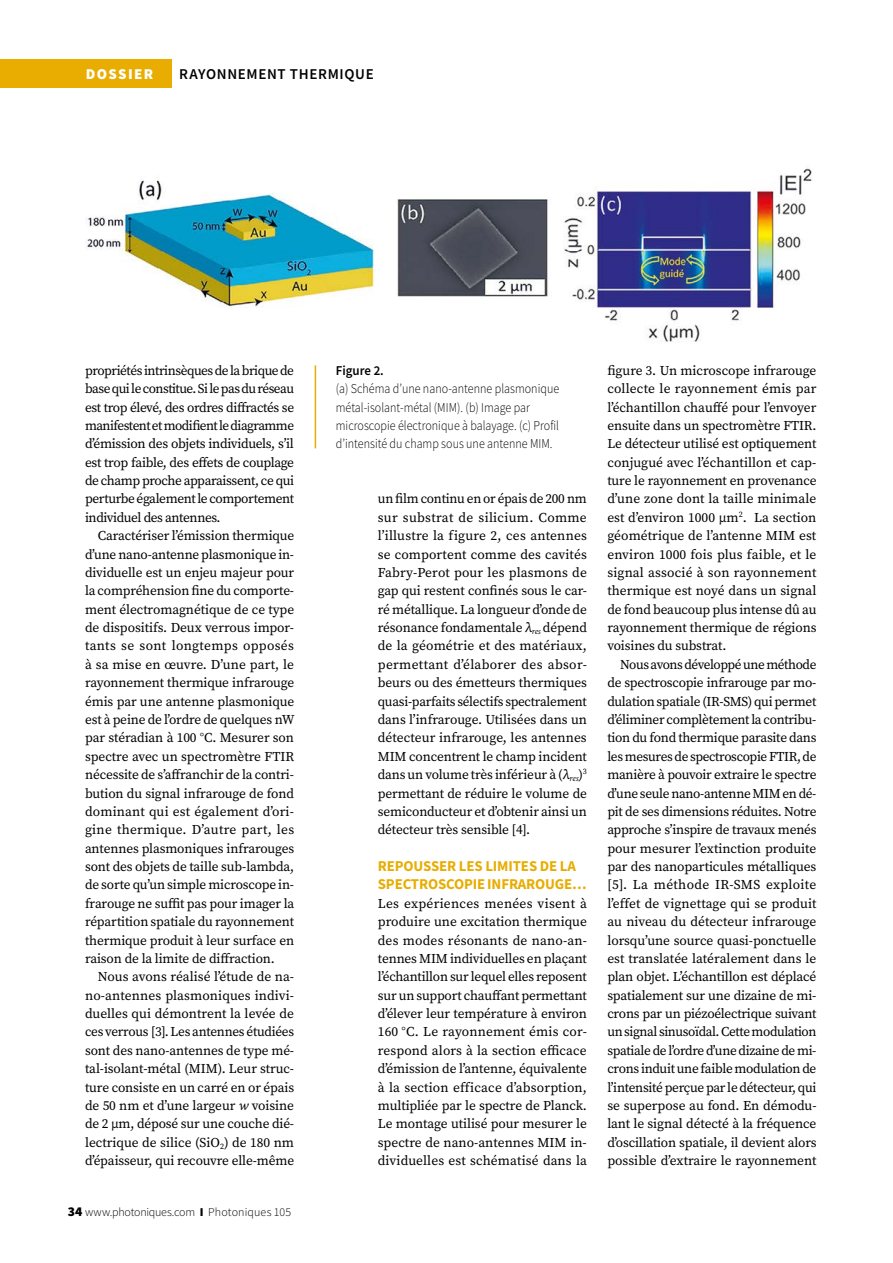
<style>
.page{position:relative;width:893px;height:1263px;background:#fff}
.page>*{position:absolute;margin:0;border:0;box-sizing:border-box;transform-origin:0 0}
.t1{font:700 15px/18px "Source Sans Pro";letter-spacing:-.01em;color:#e8ad00}
.t2{font:600 15px "Source Sans Pro";color:#000}
.t3{font:900 15px "Source Sans Pro";letter-spacing:.09em;color:#fff}
.t4{font:13.5px/18.3px "Source Serif Pro";letter-spacing:-.01em;color:#000;text-align:justify}
.t5{font:300 13.5px/18.3px "Source Sans Pro";color:#000;scale:.89 1}
.t6{font:600 13.5px "Source Sans Pro";color:#000;scale:.96 1}
.t7{font:300 12px "Source Sans Pro";color:#000}
.s1{font-style:italic}
.s2{font-weight:900;font-size:13.5px}
.s3{font-weight:900}
</style>
<div class="page">
<div style="left:0;top:60px;width:171px;height:28px;background:#e8ad00"></div>
<img style="left:85px;top:168px;width:727px;height:174px">
<hr style="left:315px;top:365px;width:1px;height:83px;background:#e8ad00">
<p class="t3" style="left:86px;top:64px;width:69px">DOSSIER</p>
<p class="t2" style="left:179px;top:64px;width:13px">RAYONNEMENT</p>
<p class="t2" style="left:290px;top:64px;width:12px">THERMIQUE</p>
<p class="t4" style="left:85px;top:361px;width:211px">propriétés intrinsèques de la brique de base qui le constitue. Si le pas du réseau est trop élevé, des ordres diffractés se manifestent et modifient le diagramme d’émission des objets individuels, s’il est trop faible, des effets de couplage de champ proche apparaissent, ce qui perturbe également le comportement individuel des antennes.</p>
<p class="t4" style="left:85px;top:526px;width:211px;text-indent:13px">Caractériser l’émission thermique d’une nano-antenne plasmonique in&shy;dividuelle est un enjeu majeur pour la compréhension fine du comporte&shy;ment électromagnétique de ce type de dispositifs. Deux verrous impor&shy;tants se sont longtemps opposés à sa mise en œuvre. D’une part, le rayonnement thermique infrarouge émis par une antenne plasmonique est à peine de l’ordre de quelques nW par stéradian à 100 °C. Mesurer son spectre avec un spectromètre FTIR nécessite de s’affranchir de la contri&shy;bution du signal infrarouge de fond dominant qui est également d’ori&shy;gine thermique. D’autre part, les antennes plasmoniques infrarouges sont des objets de taille sub-lambda, de sorte qu’un simple microscope in&shy;frarouge ne suffit pas pour imager la répartition spatiale du rayonnement thermique produit à leur surface en raison de la limite de diffraction.</p>
<p class="t4" style="left:85px;top:968px;width:211px;text-indent:13px">Nous avons réalisé l’étude de na&shy;no-antennes plasmoniques indivi&shy;duelles qui démontrent la levée de ces verrous [3]. Les antennes étudiées sont des nano-antennes de type mé&shy;tal-isolant-métal (MIM). Leur struc&shy;ture consiste en un carré en or épais de 50 nm et d’une largeur <span class="s1">w</span> voisine de 2 µm, déposé sur une couche dié&shy;lectrique de silice (SiO<sub>2</sub>) de 180 nm d’épaisseur, qui recouvre elle-même</p>
<p class="t7" style="left:68px;top:1205px;width:225px"><span class="s2">34</span> www.photoniques.com <span class="s3">I</span> Photoniques 105</p>
<p class="t6" style="left:336px;top:361px;width:52px">FIGURE 2.</p>
<p class="t5" style="left:336px;top:380px;width:253px">(a) Schéma d’une nano-antenne plasmonique métal-isolant-métal (MIM). (b) Image par microscopie électronique à balayage. (c) Profil d’intensité du champ sous une antenne MIM.</p>
<p class="t4" style="left:378px;top:490px;width:211px">un film continu en or épais de 200 nm sur substrat de silicium. Comme l’illustre la figure 2, ces antennes se comportent comme des cavités Fabry-Perot pour les plasmons de gap qui restent confinés sous le car&shy;ré métallique. La longueur d’onde de résonance fondamentale λ<sub>res</sub> dépend de la géométrie et des matériaux, permettant d’élaborer des absor&shy;beurs ou des émetteurs thermiques quasi-parfaits sélectifs spectralement dans l’infrarouge. Utilisées dans un détecteur infrarouge, les antennes MIM concentrent le champ incident dans un volume très inférieur à (λ<sub>res</sub>)<sup>3 </sup>permettant de réduire le volume de semiconducteur et d’obtenir ainsi un détecteur très sensible [4].</p>
<p class="t1" style="left:378px;top:857px;width:210px">REPOUSSER LES LIMITES DE LA<br>SPECTROSCOPIE INFRAROUGE…</p>
<p class="t4" style="left:378px;top:894px;width:211px">Les expériences menées visent à produire une excitation thermique des modes résonants de nano-an&shy;tennes MIM individuelles en plaçant l’échantillon sur lequel elles reposent sur un support chauffant permettant d’élever leur température à environ 160 °C. Le rayonnement émis cor&shy;respond alors à la section efficace d’émission de l’antenne, équivalente à la section efficace d’absorption, multipliée par le spectre de Planck.<br>Le montage utilisé pour mesurer le spectre de nano-antennes MIM in&shy;dividuelles est schématisé dans la</p>
<p class="t4" style="left:607px;top:361px;width:211px">figure 3. Un microscope infrarouge collecte le rayonnement émis par l’échantillon chauffé pour l’envoyer ensuite dans un spectromètre FTIR.<br>Le détecteur utilisé est optiquement conjugué avec l’échantillon et cap&shy;ture le rayonnement en provenance d’une zone dont la taille minimale est d’environ 1000 µm<sup>2</sup>. La section géométrique de l’antenne MIM est environ 1000 fois plus faible, et le signal associé à son rayonnement thermique est noyé dans un signal de fond beaucoup plus intense dû au rayonnement thermique de régions voisines du substrat.</p>
<p class="t4" style="left:607px;top:655px;width:211px;text-indent:13px">Nous avons développé une méthode de spectroscopie infrarouge par mo&shy;dulation spatiale (IR-SMS) qui permet d’éliminer complètement la contribu&shy;tion du fond thermique parasite dans les mesures de spectroscopie FTIR, de manière à pouvoir extraire le spectre d’une seule nano-antenne MIM en dé&shy;pit de ses dimensions réduites. Notre approche s’inspire de travaux menés pour mesurer l’extinction produite par des nanoparticules métalliques [5]. La méthode IR-SMS exploite l’effet de vignettage qui se produit au niveau du détecteur infrarouge lorsqu’une source quasi-ponctuelle est translatée latéralement dans le plan objet. L’échantillon est déplacé spatialement sur une dizaine de mi&shy;crons par un piézoélectrique suivant un signal sinusoïdal. Cette modulation spatiale de l’ordre d’une dizaine de mi&shy;crons induit une faible modulation de l’intensité perçue par le détecteur, qui se superpose au fond. En démodu&shy;lant le signal détecté à la fréquence d’oscillation spatiale, il devient alors possible d’extraire le rayonnement</p>
</div>
